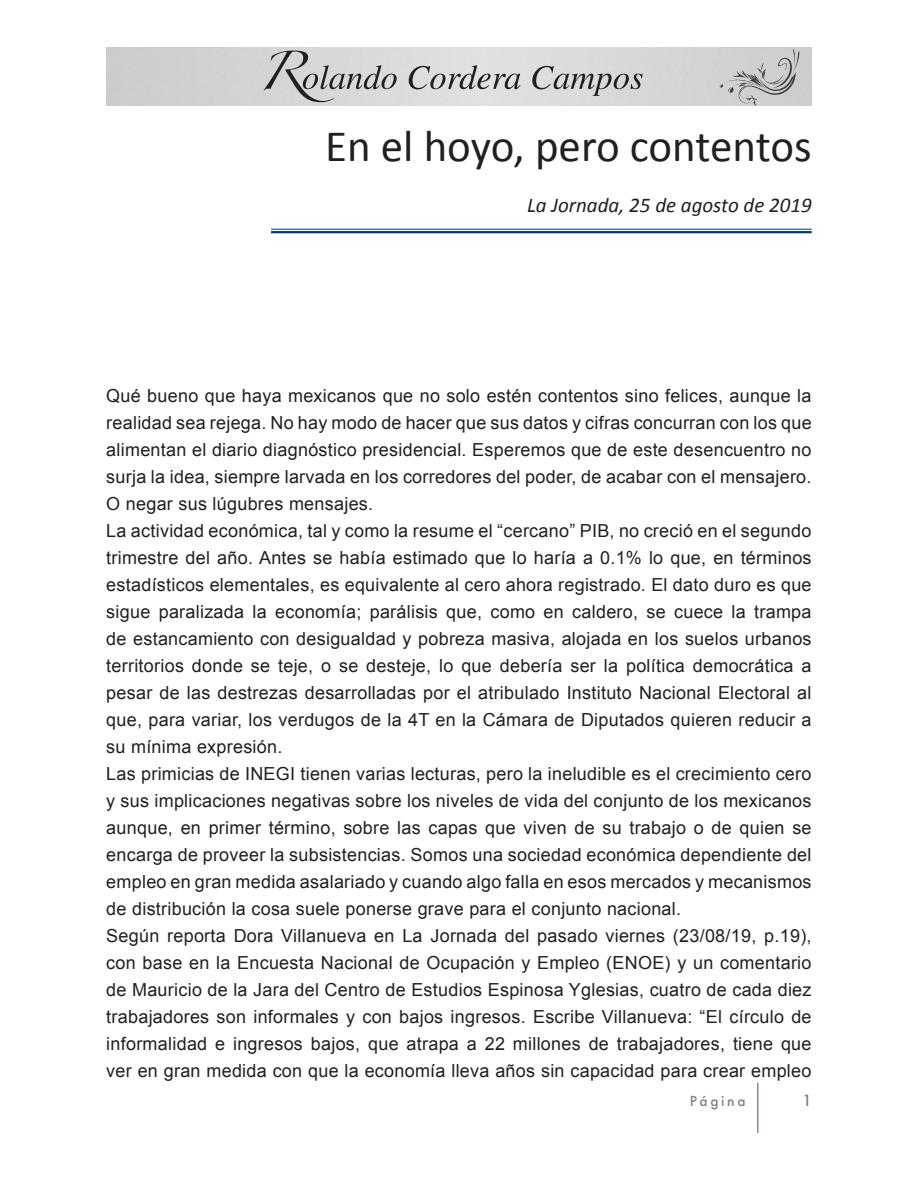
<style>
.page{position:relative;width:918px;height:1188px;background:#fff}
.page>*{position:absolute;margin:0;border:0;box-sizing:border-box;transform-origin:0 0}
.t1{font:45px "Calibri";color:#231f20}
.t2{font:italic 21px "Calibri";color:#231f20}
.t3{font:18px/27px "Arial";letter-spacing:.015em;color:#231f20;text-align:justify}
.t4{font:500 15px "Futura";color:#7e8182}
.t5{font:500 13.5px "Futura";letter-spacing:.2em;color:#7e8182}
</style>
<div class="page">
<svg style="left:264px;top:51px;width:133px;height:51px;background:#bbbcbc"></svg>
<svg style="left:409px;top:65px;width:112px;height:24px;background:#b4b3b3"></svg>
<svg style="left:532px;top:66px;width:111px;height:30px;background:#b7b7b7"></svg>
<svg style="left:719px;top:49px;width:80px;height:57px;background:#bfc0c1"></svg>
<hr style="left:757px;top:1083px;width:2px;height:50px;background:#848ba0">
<hr style="left:271px;top:229px;width:541px;height:1px;background:#013a7a">
<hr style="left:271px;top:231px;width:541px;height:2px;background:#013a7a">
<p class="t1" style="left:325px;top:118px;width:488px">En el hoyo, pero contentos</p>
<p class="t2" style="left:527px;top:190px;width:286px">La Jornada, 25 de agosto de 2019</p>
<p class="t3" style="left:106px;top:383px;width:707px">Qué bueno que haya mexicanos que no solo estén contentos sino felices, aunque la realidad sea rejega. No hay modo de hacer que sus datos y cifras concurran con los que alimentan el diario diagnóstico presidencial. Esperemos que de este desencuentro no surja la idea, siempre larvada en los corredores del poder, de acabar con el mensajero.<br>O negar sus lúgubres mensajes.</p>
<p class="t3" style="left:106px;top:518px;width:707px">La actividad económica, tal y como la resume el “cercano” PIB, no creció en el segundo trimestre del año. Antes se había estimado que lo haría a 0.1% lo que, en términos estadísticos elementales, es equivalente al cero ahora registrado. El dato duro es que sigue paralizada la economía; parálisis que, como en caldero, se cuece la trampa de estancamiento con desigualdad y pobreza masiva, alojada en los suelos urbanos territorios donde se teje, o se desteje, lo que debería ser la política democrática a pesar de las destrezas desarrolladas por el atribulado Instituto Nacional Electoral al que, para variar, los verdugos de la 4T en la Cámara de Diputados quieren reducir a su mínima expresión.</p>
<p class="t3" style="left:106px;top:761px;width:707px">Las primicias de INEGI tienen varias lecturas, pero la ineludible es el crecimiento cero y sus implicaciones negativas sobre los niveles de vida del conjunto de los mexicanos aunque, en primer término, sobre las capas que viven de su trabajo o de quien se encarga de proveer la subsistencias. Somos una sociedad económica dependiente del empleo en gran medida asalariado y cuando algo falla en esos mercados y mecanismos de distribución la cosa suele ponerse grave para el conjunto nacional.</p>
<p class="t3" style="left:106px;top:923px;width:707px">Según reporta Dora Villanueva en La Jornada del pasado viernes (23/08/19, p.19), con base en la Encuesta Nacional de Ocupación y Empleo (ENOE) y un comentario de Mauricio de la Jara del Centro de Estudios Espinosa Yglesias, cuatro de cada diez trabajadores son informales y con bajos ingresos. Escribe Villanueva: “El círculo de informalidad e ingresos bajos, que atrapa a 22 millones de trabajadores, tiene que ver en gran medida con que la economía lleva años sin capacidad para crear empleo</p>
<p class="t5" style="left:690px;top:1092px;width:57px">Página</p>
<p class="t4" style="left:802px;top:1091px;width:11px">1</p>
</div>
